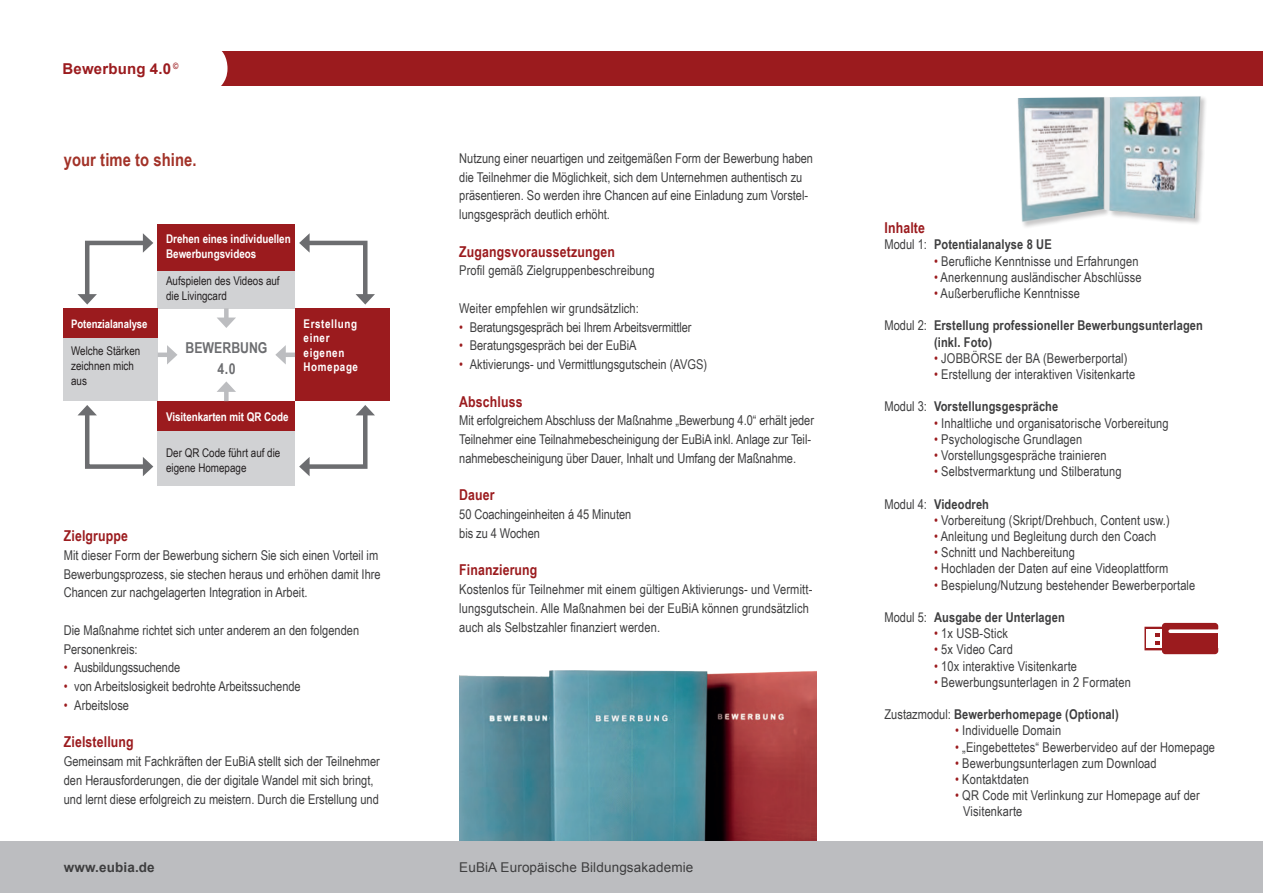
<style>
.page{position:relative;width:1263px;height:893px;background:#fff}
.page>*{position:absolute;margin:0;border:0;box-sizing:border-box;transform-origin:0 0}
.t1{font:700 18px "Arial Narrow";letter-spacing:.005em;color:#a23228}
.t2{font:700 15px "Arial Narrow";letter-spacing:.01em;color:#9b1b1e}
.t3{font:700 15px "Arial";letter-spacing:.01em;color:#9b1b1e}
.t4{font:700 15px/21px "Arial Narrow";color:#6c6d70;text-align:center}
.t5{font:13.5px/18.8px "Arial Narrow";color:#3e3e3f}
.t6{font:700 13.5px/16.2px "Arial Narrow";letter-spacing:.01em;color:#3e3e3f}
.t7{font:13.5px "Arial";letter-spacing:.01em;color:#3e3e3f}
.t8{font:700 13.5px "Arial";letter-spacing:.01em;color:#3e3e3f}
.t9{font:12px/15px "Arial Narrow";color:#231f20}
.t10{font:700 12px/14.4px "Arial Narrow";color:#fff}
.t11{font:700 12px/14.4px "Arial Narrow";letter-spacing:.05em;color:#fff}
.t12{font:700 11.7px "Arial Narrow";letter-spacing:-.005em;color:#fff}
.s1{color:#9b1b1e}
.s2{font-weight:400}
</style>
<div class="page">
<img style="left:459px;top:670px;width:357px;height:172px">
<div style="left:0;top:51px;width:1263px;height:34px;background:#9b1b1e"></div>
<div style="left:0;top:842px;width:1263px;height:51px;background:#bcbdc0"></div>
<div style="left:0;top:51px;width:227px;height:35px;background:#fff"></div>
<div style="left:1162px;top:623px;width:56px;height:31px;background:#9b1b1e;border-radius:3px"></div>
<div style="left:1144px;top:627px;width:25px;height:23px;border:2px solid #9b1b1e"></div>
<svg style="left:1170px;top:629px;width:48px;height:4px"></svg>
<div style="left:1147px;top:629px;width:15px;height:19px;background:#fff"></div>
<svg style="left:1155px;top:633px;width:4px;height:11px"></svg>
<img style="left:1017px;top:96px;width:189px;height:128px">
<svg style="left:1104px;top:97px;width:6px;height:114px"></svg>
<div style="left:158px;top:224px;width:137px;height:84px;background:#d1d2d4"></div>
<div style="left:158px;top:401px;width:137px;height:85px;background:#d1d2d4"></div>
<div style="left:295px;top:308px;width:95px;height:93px;background:#9b1b1e"></div>
<div style="left:158px;top:224px;width:137px;height:47px;background:#9b1b1e"></div>
<div style="left:158px;top:401px;width:137px;height:29px;background:#9b1b1e"></div>
<div style="left:63px;top:308px;width:95px;height:93px;background:#d1d2d4"></div>
<div style="left:63px;top:308px;width:95px;height:29px;background:#9b1b1e"></div>
<svg style="left:299px;top:233px;width:76px;height:72px"></svg>
<div style="left:224px;top:308px;width:5px;height:13px;background:#bcbdc0"></div>
<svg style="left:217px;top:318px;width:19px;height:10px"></svg>
<div style="left:224px;top:389px;width:5px;height:12px;background:#bcbdc0"></div>
<svg style="left:217px;top:381px;width:19px;height:11px"></svg>
<hr style="left:158px;top:353px;width:12px;height:4px;background:#bcbdc0">
<svg style="left:167px;top:345px;width:10px;height:19px"></svg>
<hr style="left:282px;top:353px;width:13px;height:4px;background:#bcbdc0">
<svg style="left:275px;top:345px;width:11px;height:19px"></svg>
<svg style="left:299px;top:405px;width:76px;height:71px"></svg>
<svg style="left:78px;top:233px;width:75px;height:72px"></svg>
<svg style="left:78px;top:405px;width:75px;height:71px"></svg>
<p class="t3" style="left:63px;top:59px;width:117px">Bewerbung 4.0 <sup>©</sup></p>
<p class="t1" style="left:64px;top:146px;width:134px">your time to shine.</p>
<p class="t10" style="left:166px;top:231px;width:126px">Drehen eines individuellen<br>Bewerbungsvideos</p>
<p class="t9" style="left:166px;top:273px;width:115px">Aufspielen des Videos auf die Livingcard</p>
<p class="t12" style="left:71px;top:315px;width:78px">Potenzialanalyse</p>
<p class="t9" style="left:71px;top:343px;width:71px">Welche Stärken zeichnen mich aus</p>
<p class="t4" style="left:186px;top:336px;width:83px">BEWERBUNG<br>4.0</p>
<p class="t10" style="left:166px;top:409px;width:124px">Visitenkarten mit QR Code</p>
<p class="t9" style="left:166px;top:444px;width:116px">Der QR Code führt auf die eigene Homepage</p>
<p class="t11" style="left:304px;top:316px;width:56px">Erstellung einer eigenen<br>Homepage</p>
<p class="t2" style="left:64px;top:525px;width:66px">Zielgruppe</p>
<p class="t5" style="left:64px;top:545px;width:318px">Mit dieser Form der Bewerbung sichern Sie sich einen Vorteil im<br>Bewerbungsprozess, sie stechen heraus und erhöhen damit Ihre<br>Chancen zur nachgelagerten Integration in Arbeit.</p>
<p class="t5" style="left:64px;top:620px;width:297px">Die Maßnahme richtet sich unter anderem an den folgenden<br>Personenkreis:</p>
<p class="t5" style="left:64px;top:658px;width:118px"><span class="s1">•</span> Ausbildungssuchende</p>
<p class="t5" style="left:64px;top:677px;width:238px"><span class="s1">•</span> von Arbeitslosigkeit bedrohte Arbeitssuchende</p>
<p class="t5" style="left:64px;top:695px;width:67px"><span class="s1">•</span> Arbeitslose</p>
<p class="t2" style="left:64px;top:731px;width:72px">Zielstellung</p>
<p class="t5" style="left:64px;top:752px;width:318px">Gemeinsam mit Fachkräften der EuBiA stellt sich der Teilnehmer den Herausforderungen, die der digitale Wandel mit sich bringt, und lernt diese erfolgreich zu meistern. Durch die Erstellung und</p>
<p class="t5" style="left:459px;top:148px;width:355px">Nutzung einer neuartigen und zeitgemäßen Form der Bewerbung haben die Teilnehmer die Möglichkeit, sich dem Unternehmen authentisch zu präsentieren. So werden ihre Chancen auf eine Einladung zum Vorstel&shy;lungsgespräch deutlich erhöht.</p>
<p class="t2" style="left:459px;top:240px;width:157px">Zugangsvoraussetzungen</p>
<p class="t5" style="left:459px;top:261px;width:197px">Profil gemäß Zielgruppenbeschreibung</p>
<p class="t5" style="left:459px;top:298px;width:181px">Weiter empfehlen wir grundsätzlich:</p>
<p class="t5" style="left:459px;top:317px;width:234px"><span class="s1">•</span> Beratungsgespräch bei Ihrem Arbeitsvermittler</p>
<p class="t5" style="left:459px;top:336px;width:179px"><span class="s1">•</span> Beratungsgespräch bei der EuBiA</p>
<p class="t5" style="left:459px;top:355px;width:249px"><span class="s1">•</span> Aktivierungs- und Vermittlungsgutschein (AVGS)</p>
<p class="t2" style="left:459px;top:390px;width:65px">Abschluss</p>
<p class="t5" style="left:459px;top:411px;width:356px">Mit erfolgreichem Abschluss der Maßnahme „Bewerbung 4.0“ erhält jeder<br>Teilnehmer eine Teilnahmebescheinigung der EuBiA inkl. Anlage zur Teil&shy;nahmebescheinigung über Dauer, Inhalt und Umfang der Maßnahme.</p>
<p class="t2" style="left:459px;top:484px;width:37px">Dauer</p>
<p class="t5" style="left:459px;top:505px;width:174px">50 Coachingeinheiten á 45 Minuten bis zu 4 Wochen</p>
<p class="t2" style="left:459px;top:559px;width:80px">Finanzierung</p>
<p class="t5" style="left:459px;top:580px;width:355px">Kostenlos für Teilnehmer mit einem gültigen Aktivierungs- und Vermitt&shy;lungsgutschein. Alle Maßnahmen bei der EuBiA können grundsätzlich auch als Selbstzahler finanziert werden.</p>
<p class="t8" style="left:64px;top:858px;width:93px">www.eubia.de</p>
<p class="t7" style="left:459px;top:858px;width:236px">EuBiA Europäische Bildungsakademie</p>
<p class="t2" style="left:884px;top:216px;width:42px">Inhalte</p>
<p class="t6" style="left:884px;top:236px;width:169px"><span class="s2">Modul 1:</span> Potentialanalyse 8 UE</p>
<p class="t5" style="left:934px;top:251px;width:206px"><span class="s1">•</span> Berufliche Kenntnisse und Erfahrungen</p>
<p class="t5" style="left:934px;top:267px;width:209px"><span class="s1">•</span> Anerkennung ausländischer Abschlüsse</p>
<p class="t5" style="left:934px;top:283px;width:147px"><span class="s1">•</span> Außerberufliche Kenntnisse</p>
<p class="t6" style="left:934px;top:317px;width:270px;text-indent:-50px"><span class="s2">Modul 2:</span> Erstellung professioneller Bewerbungsunterlagen (inkl. Foto)</p>
<p class="t5" style="left:934px;top:348px;width:195px"><span class="s1">•</span> JOBBÖRSE der BA (Bewerberportal)</p>
<p class="t5" style="left:934px;top:364px;width:203px"><span class="s1">•</span> Erstellung der interaktiven Visitenkarte</p>
<p class="t6" style="left:884px;top:398px;width:175px"><span class="s2">Modul 3:</span> Vorstellungsgespräche</p>
<p class="t5" style="left:934px;top:413px;width:236px"><span class="s1">•</span> Inhaltliche und organisatorische Vorbereitung</p>
<p class="t5" style="left:934px;top:429px;width:150px"><span class="s1">•</span> Psychologische Grundlagen</p>
<p class="t5" style="left:934px;top:445px;width:174px"><span class="s1">•</span> Vorstellungsgespräche trainieren</p>
<p class="t5" style="left:934px;top:461px;width:189px"><span class="s1">•</span> Selbstvermarktung und Stilberatung</p>
<p class="t6" style="left:884px;top:495px;width:106px"><span class="s2">Modul 4:</span> Videodreh</p>
<p class="t5" style="left:934px;top:510px;width:237px"><span class="s1">•</span> Vorbereitung (Skript/Drehbuch, Content usw.)</p>
<p class="t5" style="left:934px;top:526px;width:224px"><span class="s1">•</span> Anleitung und Begleitung durch den Coach</p>
<p class="t5" style="left:934px;top:542px;width:142px"><span class="s1">•</span> Schnitt und Nachbereitung</p>
<p class="t5" style="left:934px;top:559px;width:236px"><span class="s1">•</span> Hochladen der Daten auf eine Videoplattform</p>
<p class="t5" style="left:934px;top:575px;width:263px"><span class="s1">•</span> Bespielung/Nutzung bestehender Bewerberportale</p>
<p class="t6" style="left:884px;top:608px;width:182px"><span class="s2">Modul 5:</span> Ausgabe der Unterlagen</p>
<p class="t5" style="left:934px;top:623px;width:75px"><span class="s1">•</span> 1x USB-Stick</p>
<p class="t5" style="left:934px;top:640px;width:80px"><span class="s1">•</span> 5x Video Card</p>
<p class="t5" style="left:934px;top:656px;width:144px"><span class="s1">•</span> 10x interaktive Visitenkarte</p>
<p class="t5" style="left:934px;top:672px;width:198px"><span class="s1">•</span> Bewerbungsunterlagen in 2 Formaten</p>
<p class="t6" style="left:884px;top:706px;width:236px"><span class="s2">Zustazmodul:</span> Bewerberhomepage (Optional)</p>
<p class="t5" style="left:955px;top:721px;width:108px"><span class="s1">•</span> Individuelle Domain</p>
<p class="t5" style="left:955px;top:737px;width:262px"><span class="s1">•</span> „Eingebettetes“ Bewerbervideo auf der Homepage</p>
<p class="t5" style="left:955px;top:753px;width:203px"><span class="s1">•</span> Bewerbungsunterlagen zum Download</p>
<p class="t5" style="left:955px;top:769px;width:75px"><span class="s1">•</span> Kontaktdaten</p>
<p class="t5" style="left:963px;top:787px;width:238px;line-height:16.2px;text-indent:-8px"><span class="s1">•</span> QR Code mit Verlinkung zur Homepage auf der<br>Visitenkarte</p>
</div>
